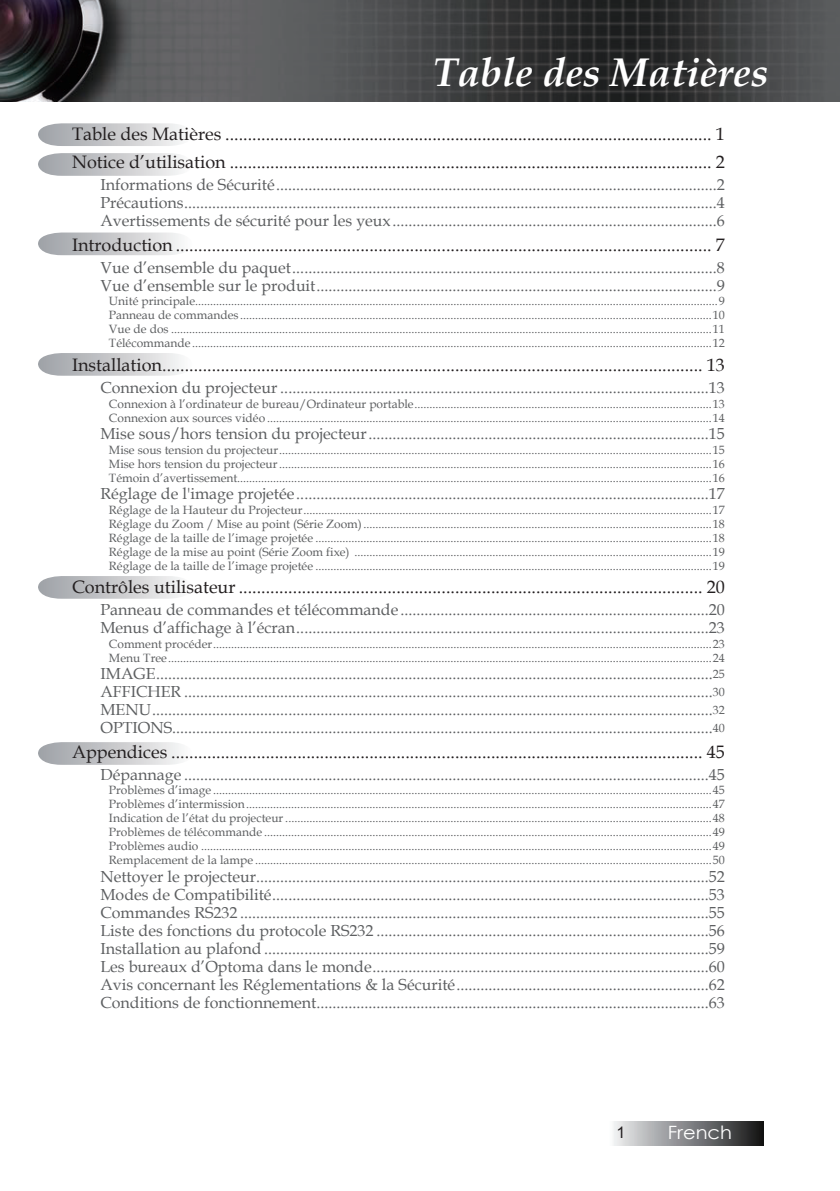
<style>
.page{position:relative;width:840px;height:1191px;background:#fff}
.page>*{position:absolute;margin:0;border:0;box-sizing:border-box;transform-origin:0 0}
.t1{font:italic 700 40px "Book Antiqua";color:#fff}
.t2{font:18.2px "Century Gothic";color:#fff;scale:1.06 1}
.t3{font:18px/28.2px "Book Antiqua";color:#231f20}
.t4{font:16px/18px "Book Antiqua";color:#5d5f61;text-align:justify}
.t5{font:12px/14px "Book Antiqua";color:#5d5f61;text-align:justify}
.s1{font-size:12px}
</style>
<div class="page">
<img style="left:0;top:0;width:839px;height:101px">
<svg style="left:38px;top:153px;width:143px;height:23px;background:#cbccce"></svg>
<svg style="left:38px;top:123px;width:143px;height:23px;background:#cbccce"></svg>
<svg style="left:38px;top:232px;width:143px;height:23px;background:#cbccce"></svg>
<svg style="left:38px;top:353px;width:143px;height:23px;background:#cbccce"></svg>
<svg style="left:38px;top:576px;width:143px;height:23px;background:#cbccce"></svg>
<svg style="left:38px;top:742px;width:143px;height:23px;background:#cbccce"></svg>
<svg style="left:613px;top:1121px;width:151px;height:24px;background:#808183"></svg>
<h1 class="t1" style="left:433px;top:45px;width:336px">Table des Matières</h1>
<p class="t3" style="left:72px;top:119px;width:653px">Table des Matières ............................................................................................................ 1<br>Notice d’utilisation ........................................................................................................... 2</p>
<p class="t4" style="left:100px;top:175px;width:625px">Informations de Sécurité..............................................................................................................2<br>Précautions.....................................................................................................................................4<br>Avertissements de sécurité pour les yeux.................................................................................6</p>
<h3 class="t3" style="left:72px;top:230px;width:653px">Introduction ....................................................................................................................... 7</h3>
<p class="t4" style="left:100px;top:258px;width:625px">Vue d’ensemble du paquet..........................................................................................................8<br>Vue d’ensemble sur le produit....................................................................................................9</p>
<p class="t5" style="left:109px;top:294px;width:617px">Unité principale..............................................................................................................................................................................9<br>Panneau de commandes .............................................................................................................................................................10<br>Vue de dos ....................................................................................................................................................................................11<br>Télécommande .............................................................................................................................................................................12</p>
<h3 class="t3" style="left:72px;top:350px;width:653px">Installation........................................................................................................................ 13</h3>
<h3 class="t4" style="left:100px;top:378px;width:625px">Connexion du projecteur ...........................................................................................................13</h3>
<p class="t5" style="left:109px;top:396px;width:617px">Connexion à l’ordinateur de bureau/Ordinateur portable...................................................................................................13<br>Connexion aux sources vidéo ....................................................................................................................................................14</p>
<h3 class="t4" style="left:100px;top:424px;width:625px">Mise sous/hors tension du projecteur.....................................................................................15</h3>
<p class="t5" style="left:109px;top:442px;width:617px">Mise sous tension du projecteur................................................................................................................................................15<br>Mise hors tension du projecteur................................................................................................................................................16<br>Témoin d’avertissement..............................................................................................................................................................16</p>
<h3 class="t4" style="left:100px;top:484px;width:625px">Réglage de l'image projetée.......................................................................................................17</h3>
<p class="t5" style="left:109px;top:502px;width:617px">Réglage de la Hauteur du Projecteur........................................................................................................................................17<br>Réglage du Zoom / Mise au point (Série Zoom)....................................................................................................................18<br>Réglage de la taille de l’image projetée ....................................................................................................................................18<br>Réglage de la mise au point (Série Zoom fixe) .......................................................................................................................19<br>Réglage de la taille de l’image projetée ....................................................................................................................................19</p>
<h3 class="t3" style="left:72px;top:572px;width:653px">Contrôles utilisateur ....................................................................................................... 20</h3>
<p class="t4" style="left:100px;top:600px;width:625px">Panneau de commandes et télécommande .............................................................................20<br>Menus d’affichage à l’écran.......................................................................................................23</p>
<p class="t5" style="left:109px;top:636px;width:617px">Comment procéder......................................................................................................................................................................23<br>Menu Tree.....................................................................................................................................................................................24</p>
<p class="t4" style="left:100px;top:664px;width:625px">IMAGE...........................................................................................................................................<span class="s1">25<br></span>AFFICHER ....................................................................................................................................<span class="s1">30<br></span>MENU............................................................................................................................................<span class="s1">32<br></span>OPTIONS.......................................................................................................................................<span class="s1">40</span></p>
<h3 class="t3" style="left:72px;top:737px;width:653px">Appendices ...................................................................................................................... 45</h3>
<h3 class="t4" style="left:100px;top:765px;width:625px">Dépannage ...................................................................................................................................45</h3>
<p class="t5" style="left:109px;top:783px;width:617px">Problèmes d’image ......................................................................................................................................................................45<br>Problèmes d’intermission...........................................................................................................................................................47<br>Indication de l’état du projecteur ..............................................................................................................................................48<br>Problèmes de télécommande .....................................................................................................................................................49<br>Problèmes audio ..........................................................................................................................................................................49<br>Remplacement de la lampe ........................................................................................................................................................50</p>
<p class="t4" style="left:100px;top:867px;width:625px">Nettoyer le projecteur.................................................................................................................52<br>Modes de Compatibilité.............................................................................................................53<br>Commandes RS232 .....................................................................................................................55<br>Liste des fonctions du protocole RS232 ...................................................................................56<br>Installation au plafond ...............................................................................................................59<br>Les bureaux d’Optoma dans le monde....................................................................................60<br>Avis concernant les Réglementations &amp; la Sécurité...............................................................62<br>Conditions de fonctionnement..................................................................................................63</p>
<h2 class="t2" style="left:667px;top:1119px;width:62px">French</h2>
</div>
